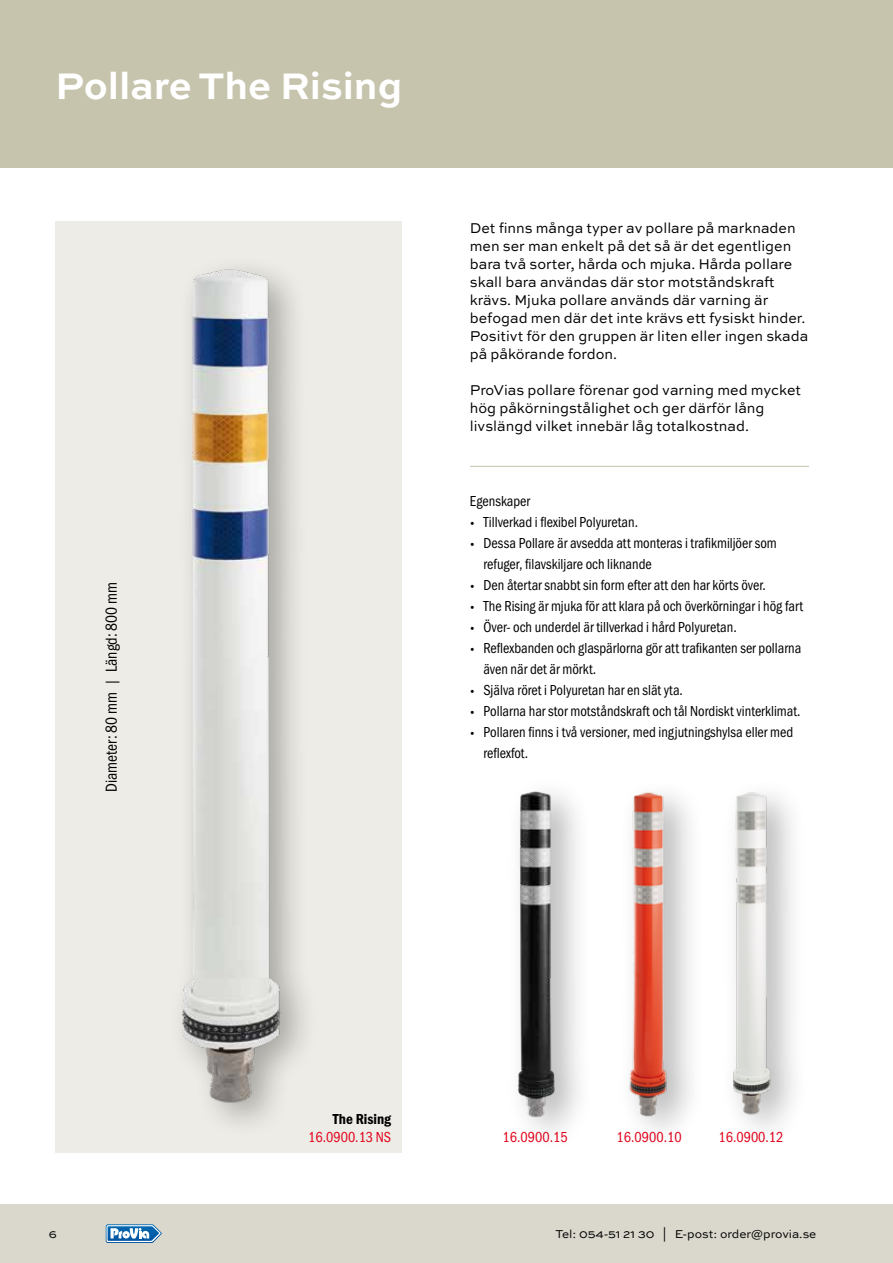
<style>
.page{position:relative;width:893px;height:1263px;background:#fff}
.page>*{position:absolute;margin:0;border:0;box-sizing:border-box;transform-origin:0 0}
.t1{font:700 39px "Sweet Sans Pro";color:#fff}
.t2{font:700 36px "Proxima Nova Cond";color:#fff}
.t3{font:16.5px "Franklin Gothic URW Cond";color:#000;scale:.95 1}
.t4{font:15px/21px "Franklin Gothic URW Cond";color:#000;scale:.95 1}
.t5{font:15px/18px "Sweet Sans Pro";color:#000;scale:.95 1}
.t6{font:15px "Franklin Gothic URW Cond";color:#e2001a;scale:.95 1}
.t7{font:15px "Franklin Gothic URW Con Dem";color:#000}
.t8{font:12px "Sweet Sans Pro";color:#000}
.s1{font-family:"Proxima Nova Cond";font-weight:300}
</style>
<div class="page">
<hr style="left:892px;top:168px;width:1px;height:1036px;background:#edece6">
<div style="left:0;top:0;width:893px;height:168px;background:#c6c4ad"></div>
<div style="left:55px;top:221px;width:347px;height:931px;background:#edece6"></div>
<hr style="left:470px;top:466px;width:339px;height:1px;background:#c6c4ad">
<img style="left:182px;top:268px;width:124px;height:855px">
<img style="left:629px;top:791px;width:57px;height:335px">
<div style="left:719px;top:777px;width:91px;height:374px;background:#000;opacity:.3"></div>
<img style="left:721px;top:783px;width:64px;height:351px">
<div style="left:504px;top:776px;width:91px;height:378px;background:#000;opacity:.3"></div>
<img style="left:504px;top:778px;width:91px;height:345px">
<div style="left:0;top:1204px;width:893px;height:59px;background:#dad8cd"></div>
<svg style="left:106px;top:1224px;width:56px;height:19px"></svg>
<h2 class="t2" style="left:60px;top:57px;width:148px">The Rising</h2>
<h1 class="t1" style="left:55px;top:56px;width:349px">Pollare The Rising</h1>
<p class="t3" style="left:99px;top:792px;width:222px;rotate:-90deg">Diameter: 80 mm | Längd: 800 mm</p>
<p class="t5" style="left:470px;top:218px;width:358px">Det finns många typer av pollare på marknaden men ser man enkelt på det så är det egentligen bara två sorter, hårda och mjuka. Hårda pollare skall bara användas där stor motståndskraft krävs. Mjuka pollare används där varning är befogad men där det inte krävs ett fysiskt hinder.<br>Positivt för den gruppen är liten eller ingen skada på påkörande fordon.</p>
<p class="t5" style="left:470px;top:380px;width:350px">ProVias pollare förenar god varning med mycket hög påkörningstålighet och ger därför lång livslängd vilket innebär låg totalkostnad.</p>
<p class="t4" style="left:470px;top:489px;width:65px">Egenskaper</p>
<p class="t4" style="left:470px;top:510px;width:179px"><span class="s1">•</span> Tillverkad i flexibel Polyuretan.</p>
<p class="t4" style="left:483px;top:531px;width:310px;text-indent:-14px"><span class="s1">•</span> Dessa Pollare är avsedda att monteras i trafikmiljöer som refuger, filavskiljare och liknande</p>
<p class="t4" style="left:470px;top:573px;width:313px"><span class="s1">•</span> Den återtar snabbt sin form efter att den har körts över.</p>
<p class="t4" style="left:470px;top:594px;width:352px"><span class="s1">•</span> The Rising är mjuka för att klara på och överkörningar i hög fart</p>
<p class="t4" style="left:470px;top:615px;width:282px"><span class="s1">•</span> Över- och underdel är tillverkad i hård Polyuretan.</p>
<p class="t4" style="left:483px;top:636px;width:336px;text-indent:-14px"><span class="s1">•</span> Reflexbanden och glaspärlorna gör att trafikanten ser pollarna även när det är mörkt.</p>
<p class="t4" style="left:470px;top:678px;width:226px"><span class="s1">•</span> Själva röret i Polyuretan har en slät yta.</p>
<p class="t4" style="left:470px;top:699px;width:350px"><span class="s1">•</span> Pollarna har stor motståndskraft och tål Nordiskt vinterklimat.</p>
<p class="t4" style="left:483px;top:720px;width:328px;text-indent:-14px"><span class="s1">•</span> Pollaren finns i två versioner, med ingjutningshylsa eller med reflexfot.</p>
<p class="t7" style="left:333px;top:1109px;width:60px">The Rising</p>
<p class="t6" style="left:308px;top:1126px;width:89px">16.0900.13 NS</p>
<p class="t6" style="left:503px;top:1126px;width:70px">16.0900.15</p>
<p class="t6" style="left:617px;top:1126px;width:70px">16.0900.10</p>
<p class="t6" style="left:718px;top:1126px;width:70px">16.0900.12</p>
<p class="t8" style="left:49px;top:1225px;width:10px">6</p>
<p class="t8" style="left:555px;top:1225px;width:262px">Tel: 054-51 21 30 | E-post: order@provia.se</p>
</div>
